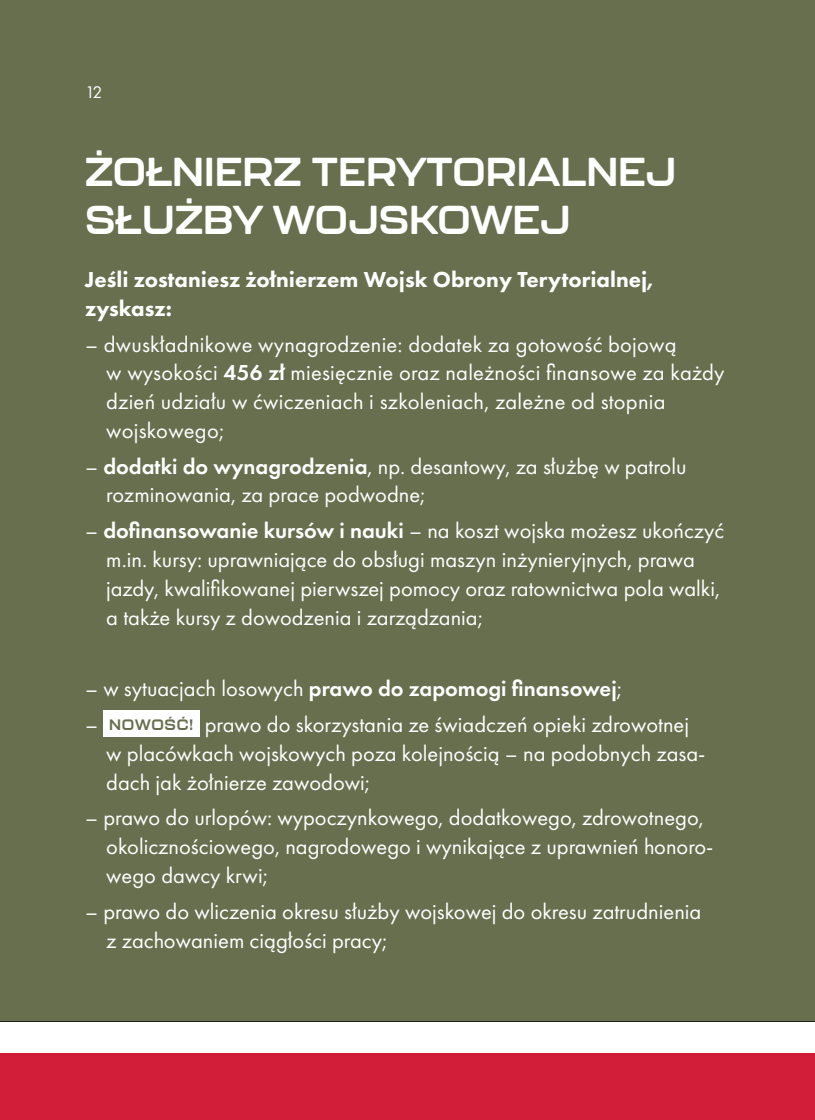
<style>
.page{position:relative;width:815px;height:1120px;background:#fff}
.page>*{position:absolute;margin:0;border:0;box-sizing:border-box;transform-origin:0 0}
.ul_tytuł_duży{font:700 40px/48px "Kallisto";color:#fff}
.ul_wypunktowanie_1{font:22.5px/28.8px "Futura PT";color:#fff}
.ul_wyroznienie{font:800 22.5px/28.8px "Futura PT";color:#fff}
.ul_wypunktowanie_1-2{font:600 22.5px "Futura PT";color:#fff}
.t1{font:17.5px "Futura PT";color:#fff}
.t2{font:700 15px "Kallisto";letter-spacing:.05em;color:#686f4e}
.s1{font-weight:600}
.s2{font-weight:400}
</style>
<div class="page">
<div style="left:0;top:1053px;width:815px;height:67px;background:#d21e39"></div>
<hr style="left:0;top:1020px;width:815px;height:2px;background:#231f20">
<div style="left:0;top:0;width:815px;height:1020px;background:#686f4e"></div>
<div style="left:103px;top:710px;width:97px;height:27px;background:#fff"></div>
<p class="t1" style="left:85px;top:82px;width:19px">12</p>
<p class="ul_tytuł_duży" style="left:85px;top:147px;width:592px">ŻOŁNIERZ TERYTORIALNEJ<br>SŁUŻBY WOJSKOWEJ</p>
<p class="ul_wyroznienie" style="left:85px;top:265px;width:570px">Jeśli zostaniesz żołnierzem Wojsk Obrony Terytorialnej, zyskasz:</p>
<p class="ul_wypunktowanie_1" style="left:106px;top:329px;width:620px;text-indent:-21px">– dwuskładnikowe wynagrodzenie: dodatek za gotowość bojową<br>w wysokości <span class="s1">456 zł</span> miesięcznie oraz należności finansowe za każdy dzień udziału w ćwiczeniach i szkoleniach, zależne od stopnia wojskowego;</p>
<p class="ul_wypunktowanie_1" style="left:106px;top:452px;width:582px;text-indent:-21px">– <span class="s1">dodatki do wynagrodzenia</span>, np. desantowy, za służbę w patrolu rozminowania, za prace podwodne;</p>
<p class="ul_wypunktowanie_1" style="left:106px;top:516px;width:620px;text-indent:-21px">– <span class="s1">dofinansowanie kursów i nauki</span> – na koszt wojska możesz ukończyć m.in. kursy: uprawniające do obsługi maszyn inżynieryjnych, prawa jazdy, kwalifikowanej pierwszej pomocy oraz ratownictwa pola walki, a także kursy z dowodzenia i zarządzania;</p>
<p class="ul_wypunktowanie_1-2" style="left:85px;top:674px;width:538px"><span class="s2">– w sytuacjach losowych</span> prawo do zapomogi finansowej<span class="s2">;</span></p>
<p class="ul_wypunktowanie_1" style="left:85px;top:710px;width:15px">–</p>
<p class="t2" style="left:109px;top:715px;width:86px">NOWOŚĆ!</p>
<p class="ul_wypunktowanie_1" style="left:106px;top:710px;width:601px;text-indent:98px">prawo do skorzystania ze świadczeń opieki zdrowotnej w placówkach wojskowych poza kolejnością – na podobnych zasa&shy;dach jak żołnierze zawodowi;</p>
<p class="ul_wypunktowanie_1" style="left:106px;top:803px;width:609px;text-indent:-21px">– prawo do urlopów: wypoczynkowego, dodatkowego, zdrowotnego, okolicznościowego, nagrodowego i wynikające z uprawnień honoro&shy;wego dawcy krwi;</p>
<p class="ul_wypunktowanie_1" style="left:106px;top:897px;width:597px;text-indent:-21px">– prawo do wliczenia okresu służby wojskowej do okresu zatrudnienia z zachowaniem ciągłości pracy;</p>
</div>
